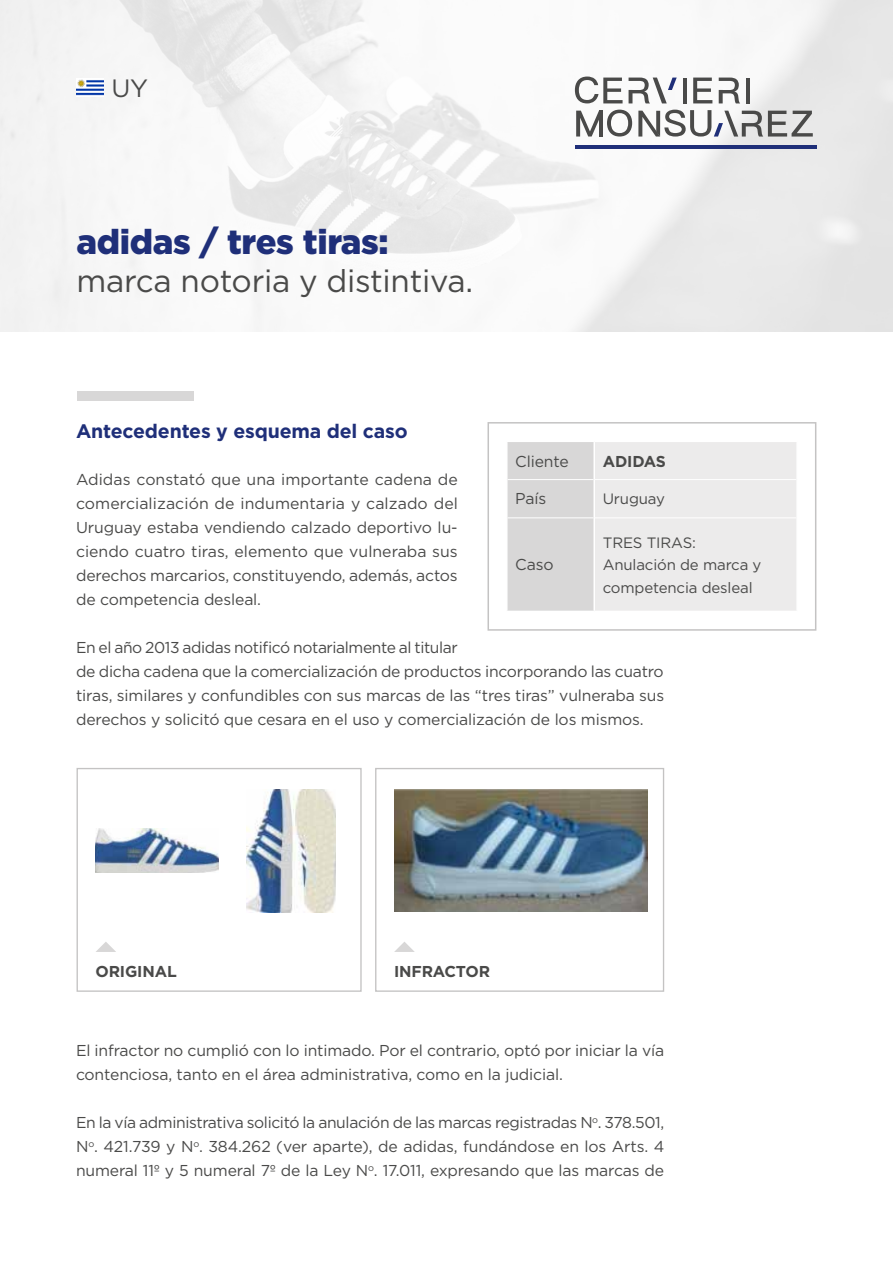
<style>
.page{position:relative;width:893px;height:1263px;background:#fff}
.page>*{position:absolute;margin:0;border:0;box-sizing:border-box;transform-origin:0 0}
.t1{font:900 34.5px "Gotham";letter-spacing:-.01em;color:#1f2f79}
.t2{font:31.5px "Gotham";letter-spacing:-.01em;color:#4a4a49}
.t3{font:25.05px "Gotham";color:#4a4a49}
.t4{font:700 19.5px "Gotham";letter-spacing:-.01em;color:#1f2f79}
.t5{font:15.75px/24px "Gotham";letter-spacing:-.01em;color:#4a4a49;text-align:justify}
.t6{font:700 15.75px "Gotham";letter-spacing:-.01em;color:#4a4a49}
.t7{font:15px/22.5px "Gotham";letter-spacing:-.01em;color:#4a4a49}
</style>
<div class="page">
<img style="left:0;top:0;width:893px;height:332px">
<svg style="left:507px;top:442px;width:289px;height:169px;background:#e6e5e5"></svg>
<hr style="left:507px;top:479px;width:86px;height:1px;background:#fff">
<hr style="left:595px;top:479px;width:201px;height:1px;background:#fff">
<hr style="left:507px;top:517px;width:86px;height:1px;background:#fff">
<hr style="left:595px;top:517px;width:201px;height:1px;background:#fff">
<hr style="left:593px;top:442px;width:2px;height:38px;background:#fff">
<hr style="left:593px;top:480px;width:2px;height:38px;background:#fff">
<hr style="left:593px;top:518px;width:2px;height:93px;background:#fff">
<div style="left:487px;top:422px;width:329px;height:209px;border:2px solid #c4c3c3"></div>
<div style="left:77px;top:391px;width:117px;height:10px;background:#d8d7d7"></div>
<img style="left:96px;top:829px;width:122px;height:44px">
<img style="left:247px;top:789px;width:88px;height:123px">
<img style="left:394px;top:790px;width:253px;height:121px">
<svg style="left:96px;top:942px;width:20px;height:10px"></svg>
<svg style="left:394px;top:942px;width:21px;height:10px"></svg>
<div style="left:77px;top:768px;width:285px;height:224px;border:1px solid #c4c3c3"></div>
<div style="left:375px;top:768px;width:289px;height:224px;border:1px solid #c4c3c3"></div>
<svg style="left:575px;top:77px;width:48px;height:26px"></svg>
<svg style="left:693px;top:78px;width:19px;height:25px"></svg>
<hr style="left:683px;top:78px;width:4px;height:25px;background:#4a4a49">
<hr style="left:746px;top:78px;width:4px;height:25px;background:#4a4a49">
<svg style="left:719px;top:78px;width:21px;height:25px"></svg>
<svg style="left:576px;top:110px;width:56px;height:27px"></svg>
<svg style="left:638px;top:110px;width:175px;height:27px"></svg>
<svg style="left:629px;top:78px;width:48px;height:25px"></svg>
<hr style="left:575px;top:145px;width:241px;height:4px;background:#1f2f79">
<hr style="left:599px;top:111px;width:4px;height:26px;background:#4a4a49">
<img style="left:77px;top:78px;width:27px;height:19px">
<h3 class="t3" style="left:111px;top:72px;width:38px">UY</h3>
<h1 class="t1" style="left:77px;top:222px;width:314px">adidas / tres tiras:</h1>
<h2 class="t2" style="left:77px;top:260px;width:398px">marca notoria y distintiva.</h2>
<p class="t4" style="left:76px;top:418px;width:333px">Antecedentes y esquema del caso</p>
<p class="t5" style="left:76px;top:467px;width:383px">Adidas constató que una importante cadena de comercialización de indumentaria y calzado del Uruguay estaba vendiendo calzado deportivo lu&shy;ciendo cuatro tiras, elemento que vulneraba sus derechos marcarios, constituyendo, además, actos de competencia desleal.</p>
<p class="t5" style="left:76px;top:635px;width:590px;text-align:left">En el año 2013 adidas notificó notarialmente al titular<br>de dicha cadena que la comercialización de productos incorporando las cuatro tiras, similares y confundibles con sus marcas de las “tres tiras” vulneraba sus derechos y solicitó que cesara en el uso y comercialización de los mismos.</p>
<p class="t5" style="left:515px;top:449px;width:55px">Cliente</p>
<p class="t6" style="left:603px;top:451px;width:65px">ADIDAS</p>
<p class="t5" style="left:515px;top:486px;width:32px">País</p>
<p class="t7" style="left:603px;top:487px;width:64px">Uruguay</p>
<p class="t7" style="left:603px;top:531px;width:160px">TRES TIRAS:<br>Anulación de marca y competencia desleal</p>
<p class="t5" style="left:515px;top:552px;width:40px">Caso</p>
<p class="t6" style="left:96px;top:961px;width:83px">ORIGINAL</p>
<p class="t6" style="left:394px;top:961px;width:98px">INFRACTOR</p>
<p class="t5" style="left:76px;top:1038px;width:590px">El infractor no cumplió con lo intimado. Por el contrario, optó por iniciar la vía contenciosa, tanto en el área administrativa, como en la judicial.</p>
<p class="t5" style="left:76px;top:1110px;width:590px">En la vía administrativa solicitó la anulación de las marcas registradas N<sup>o</sup>. 378.501, N<sup>o</sup>. 421.739 y N<sup>o</sup>. 384.262 (ver aparte), de adidas, fundándose en los Arts. 4 numeral 11º y 5 numeral 7º de la Ley N<sup>o</sup>. 17.011, expresando que las marcas de</p>
</div>
